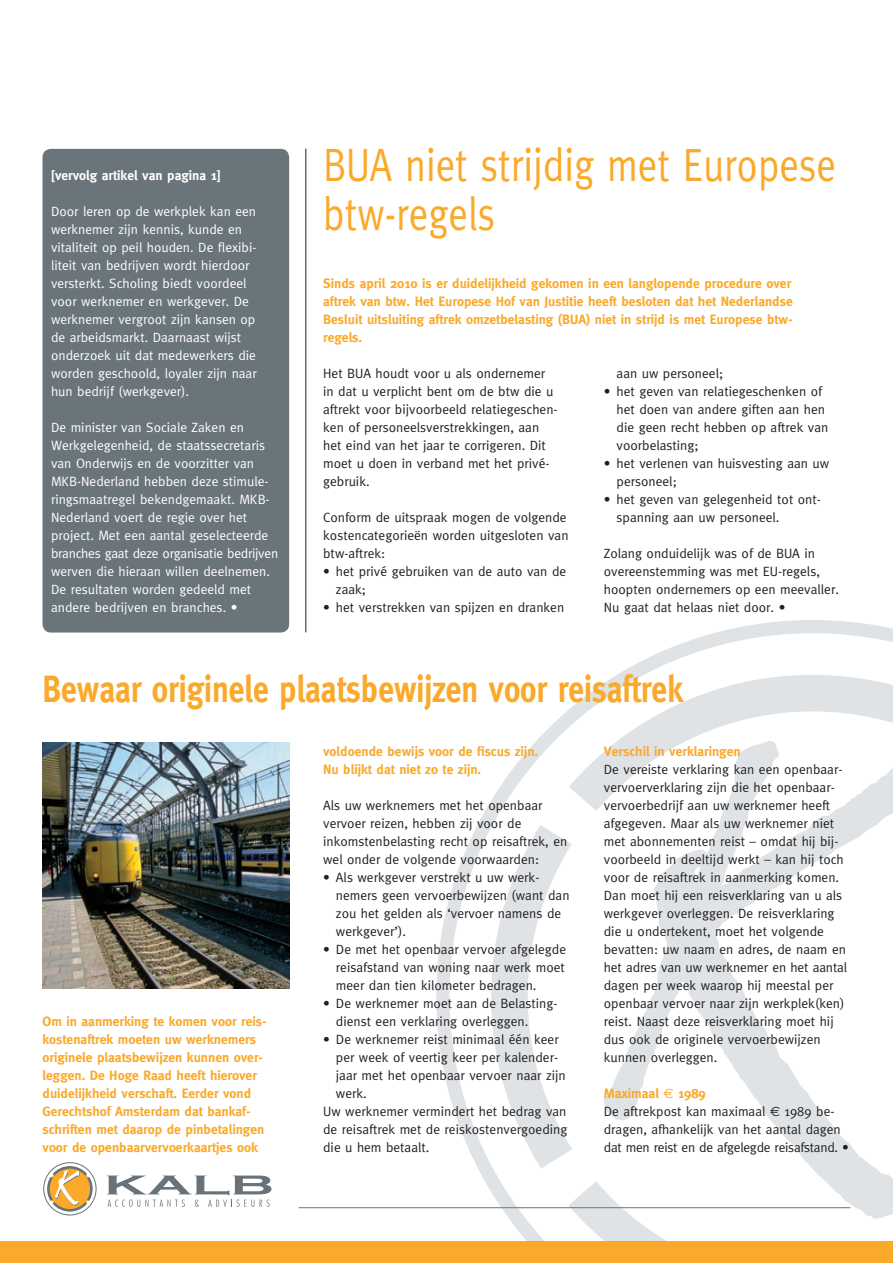
<style>
.page{position:relative;width:893px;height:1263px;background:#fff}
.page>*{position:absolute;margin:0;border:0;box-sizing:border-box;transform-origin:0 0}
.t1{font:46.8px/49.5px "Meta";color:#faa92a;scale:.83 1}
.t2{font:700 37.8px "Meta";color:#faa92a;scale:.83 1}
.t3{font:13.5px/18px "Meta";color:#231f20}
.t4{font:13.5px/18px "Meta";color:#fff}
.t5{font:700 13.5px/18px "Meta";color:#faa92a}
.t6{font:700 13.5px "Meta";color:#fff}
.s1{font-weight:700;color:#faa92a}
.s2{font-family:"Euro Sans";color:#faa92a}
.s3{font-family:"Euro Sans"}
</style>
<div class="page">
<svg style="left:436px;top:620px;width:456px;height:622px"></svg>
<svg style="left:473px;top:656px;width:419px;height:586px"></svg>
<svg style="left:598px;top:737px;width:294px;height:485px"></svg>
<div style="left:0;top:1242px;width:893px;height:21px;background:#faa92a"></div>
<hr style="left:299px;top:1207px;width:551px;height:1px;background:#6a747b">
<div style="left:43px;top:1162px;width:54px;height:53px;border:1px solid #687379;border-radius:50%"></div>
<svg style="left:107px;top:1175px;width:164px;height:32px"></svg>
<svg style="left:46px;top:1165px;width:48px;height:48px"></svg>
<svg style="left:892px;top:628px;width:1px;height:614px"></svg>
<div style="left:43px;top:149px;width:246px;height:483px;background:#6a747b;border-radius:9px"></div>
<hr style="left:305px;top:149px;width:1px;height:483px;background:#231f20">
<img style="left:43px;top:743px;width:246px;height:245px">
<p class="t6" style="left:51px;top:168px;width:171px">[vervolg artikel van pagina 1]</p>
<p class="t4" style="left:51px;top:202px;width:207px">Door leren op de werkplek kan een werknemer zijn kennis, kunde en vitaliteit op peil houden. De flexibi&shy;liteit van bedrijven wordt hierdoor versterkt. Scholing biedt voordeel voor werknemer en werkgever. De werknemer vergroot zijn kansen op de arbeidsmarkt. Daarnaast wijst onderzoek uit dat medewerkers die worden geschoold, loyaler zijn naar hun bedrijf (werkgever).</p>
<p class="t4" style="left:51px;top:418px;width:229px">De minister van Sociale Zaken en Werkgelegenheid, de staatssecretaris van Onderwijs en de voorzitter van MKB-Nederland hebben deze stimule&shy;ringsmaatregel bekendgemaakt. MKB-Nederland voert de regie over het project. Met een aantal geselecteerde branches gaat deze organisatie bedrijven werven die hieraan willen deelnemen.<br>De resultaten worden gedeeld met andere bedrijven en branches. •</p>
<h1 class="t1" style="left:323px;top:139px;width:619px">BUA niet strijdig met Europese btw-regels</h1>
<p class="t5" style="left:323px;top:274px;width:471px;text-align:justify">Sinds april 2010 is er duidelijkheid gekomen in een langlopende procedure over aftrek van btw. Het Europese Hof van Justitie heeft besloten dat het Nederlandse Besluit uitsluiting aftrek omzetbelasting (BUA) niet in strijd is met Europese btw&shy;regels.</p>
<p class="t3" style="left:617px;top:364px;width:108px">aan uw personeel;</p>
<p class="t3" style="left:617px;top:382px;width:213px;text-indent:-13px">• het geven van relatiegeschenken of het doen van andere giften aan hen die geen recht hebben op aftrek van voorbelasting;</p>
<p class="t3" style="left:617px;top:454px;width:214px;text-indent:-13px">• het verlenen van huisvesting aan uw personeel;</p>
<p class="t3" style="left:617px;top:490px;width:206px;text-indent:-13px">• het geven van gelegenheid tot ont&shy;spanning aan uw personeel.</p>
<p class="t3" style="left:604px;top:544px;width:237px">Zolang onduidelijk was of de BUA in overeenstemming was met EU-regels, hoopten ondernemers op een meevaller.<br>Nu gaat dat helaas niet door. •</p>
<p class="t3" style="left:323px;top:364px;width:236px">Het BUA houdt voor u als ondernemer in dat u verplicht bent om de btw die u aftrekt voor bijvoorbeeld relatiegeschen&shy;ken of personeelsverstrekkingen, aan het eind van het jaar te corrigeren. Dit moet u doen in verband met het privé&shy;gebruik.</p>
<p class="t3" style="left:323px;top:508px;width:247px">Conform de uitspraak mogen de volgende kostencategorieën worden uitgesloten van btw-aftrek:</p>
<p class="t3" style="left:336px;top:562px;width:232px;text-indent:-13px">• het privé gebruiken van de auto van de zaak;</p>
<p class="t3" style="left:323px;top:598px;width:243px">• het verstrekken van spijzen en dranken</p>
<h2 class="t2" style="left:43px;top:667px;width:773px">Bewaar originele plaatsbewijzen voor reisaftrek</h2>
<p class="t5" style="left:43px;top:1012px;width:226px">Om in aanmerking te komen voor reis&shy;kostenaftrek moeten uw werknemers originele plaatsbewijzen kunnen over&shy;leggen. De Hoge Raad heeft hierover duidelijkheid verschaft. Eerder vond Gerechtshof Amsterdam dat bankaf&shy;schriften met daarop de pinbetalingen voor de openbaarvervoerkaartjes ook</p>
<p class="t5" style="left:323px;top:742px;width:216px">voldoende bewijs voor de fiscus zijn.<br>Nu blijkt dat niet zo te zijn.</p>
<p class="t3" style="left:323px;top:796px;width:246px">Als uw werknemers met het openbaar vervoer reizen, hebben zij voor de inkomstenbelasting recht op reisaftrek, en wel onder de volgende voorwaarden:</p>
<p class="t3" style="left:336px;top:868px;width:235px;text-indent:-13px">• Als werkgever verstrekt u uw werk&shy;nemers geen vervoerbewijzen (want dan zou het gelden als ‘vervoer namens de werkgever’).</p>
<p class="t3" style="left:336px;top:940px;width:232px;text-align:justify;text-indent:-13px">• De met het openbaar vervoer afgelegde reisafstand van woning naar werk moet meer dan tien kilometer bedragen.</p>
<p class="t3" style="left:336px;top:994px;width:223px;text-indent:-13px">• De werknemer moet aan de Belasting&shy;dienst een verklaring overleggen.</p>
<p class="t3" style="left:323px;top:1030px;width:237px">• De werknemer reist minimaal één keer</p>
<p class="t3" style="left:336px;top:1048px;width:224px">per week of veertig keer per kalender-</p>
<p class="t3" style="left:336px;top:1066px;width:231px">jaar met het openbaar vervoer naar zijn</p>
<p class="t3" style="left:336px;top:1084px;width:32px">werk.</p>
<p class="t3" style="left:323px;top:1102px;width:245px">Uw werknemer vermindert het bedrag van</p>
<p class="t3" style="left:323px;top:1120px;width:246px">de reisaftrek met de reiskostenvergoeding</p>
<p class="t3" style="left:323px;top:1138px;width:108px">die u hem betaalt.</p>
<p class="t5" style="left:604px;top:742px;width:138px">Verschil in verklaringen</p>
<p class="t3" style="left:604px;top:760px;width:245px">De vereiste verklaring kan een openbaar&shy;vervoerverklaring zijn die het openbaar&shy;vervoerbedrijf aan uw werknemer heeft afgegeven. Maar als uw werknemer niet met abonnementen reist – omdat hij bij&shy;voorbeeld in deeltijd werkt – kan hij toch voor de reisaftrek in aanmerking komen.<br>Dan moet hij een reisverklaring van u als werkgever overleggen. De reisverklaring die u ondertekent, moet het volgende bevatten: uw naam en adres, de naam en het adres van uw werknemer en het aantal dagen per week waarop hij meestal per openbaar vervoer naar zijn werkplek(ken) reist. Naast deze reisverklaring moet hij dus ook de originele vervoerbewijzen kunnen overleggen.</p>
<p class="t3" style="left:604px;top:1084px;width:247px"><span class="s1">Maximaal</span> <span class="s2">€</span> <span class="s1">1989<br></span>De aftrekpost kan maximaal <span class="s3">€</span> 1989 be&shy;dragen, afhankelijk van het aantal dagen dat men reist en de afgelegde reisafstand. •</p>
</div>
